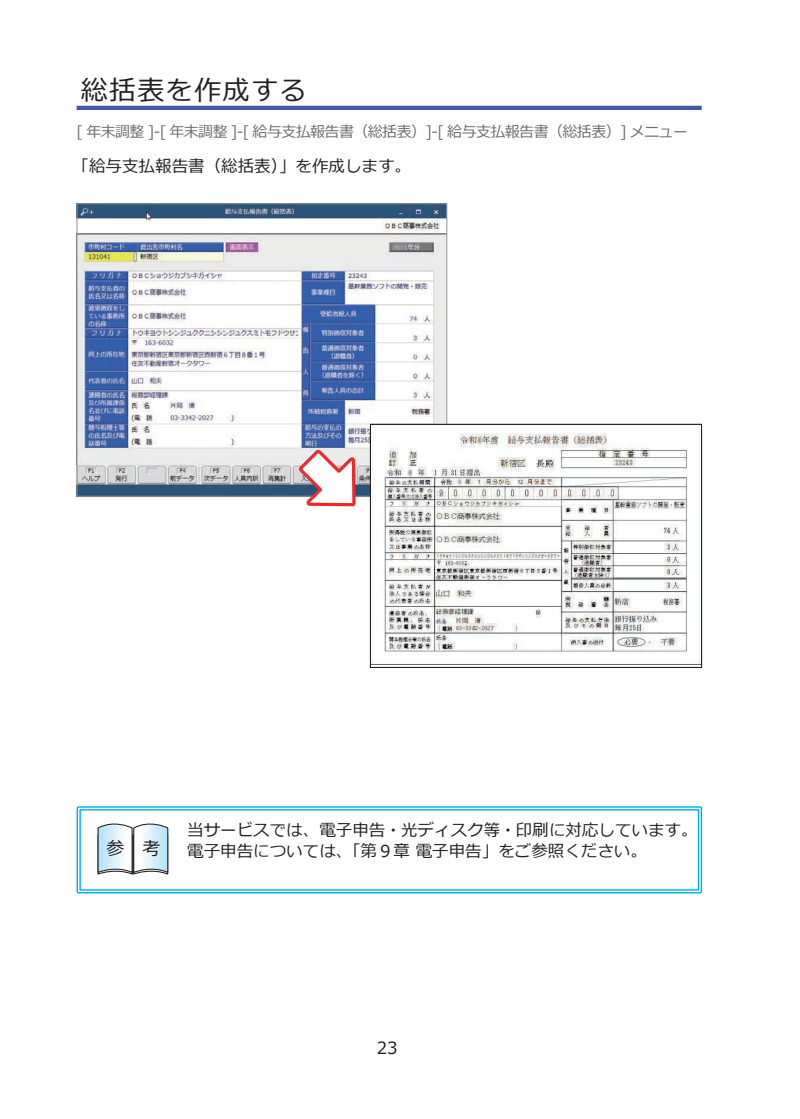
<style>
.page{position:relative;width:800px;height:1119px;background:#fff}
.page>*{position:absolute;margin:0;border:0;box-sizing:border-box;transform-origin:0 0}
.見出し２{font:27px "Meiryo";letter-spacing:.05em;color:#231f20}
.t1{font:18px "Meiryo";color:#231f20}
.フッターページ数{font:16.8px "Meiryo";color:#231f20}
.注意ぶら下げインデント{font:16.5px "Meiryo";color:#231f20}
.本文スタイル{font:16.5px "Meiryo";color:#231f20}
.メニュー名スタイル{font:15px "Meiryo";letter-spacing:-.04em;color:#6c6d70}
</style>
<div class="page">
<hr style="left:77px;top:106px;width:624px;height:4px;background:#3f5aa8">
<img style="left:79px;top:205px;width:366px;height:289px">
<svg style="left:296px;top:105px;width:62px;height:402px"></svg>
<img style="left:372px;top:426px;width:328px;height:239px">
<div style="left:370px;top:424px;width:332px;height:244px;border:1px solid #231f20"></div>
<div style="left:77px;top:806px;width:625px;height:87px;border:1px solid #00aeef"></div>
<div style="left:79px;top:809px;width:620px;height:81px;border:1px solid #00aeef"></div>
<svg style="left:97px;top:823px;width:72px;height:52px"></svg>
<p class="見出し２" style="left:81px;top:72px;width:227px">総括表を作成する</p>
<p class="メニュー名スタイル" style="left:77px;top:121px;width:613px">[ 年末調整 ]-[ 年末調整 ]-[ 給与支払報告書（総括表）]-[ 給与支払報告書（総括表）] メニュー</p>
<p class="本文スタイル" style="left:73px;top:155px;width:340px">「給与支払報告書（総括表）」を作成します。</p>
<p class="注意ぶら下げインデント" style="left:187px;top:818px;width:511px">当サービスでは、電子申告・光ディスク等・印刷に対応しています。</p>
<p class="t1" style="left:106px;top:835px;width:55px">参　考</p>
<p class="注意ぶら下げインデント" style="left:187px;top:839px;width:461px">電子申告については、「第９章 電子申告」をご参照ください。</p>
<p class="フッターページ数" style="left:376px;top:1036px;width:22px">23</p>
</div>
